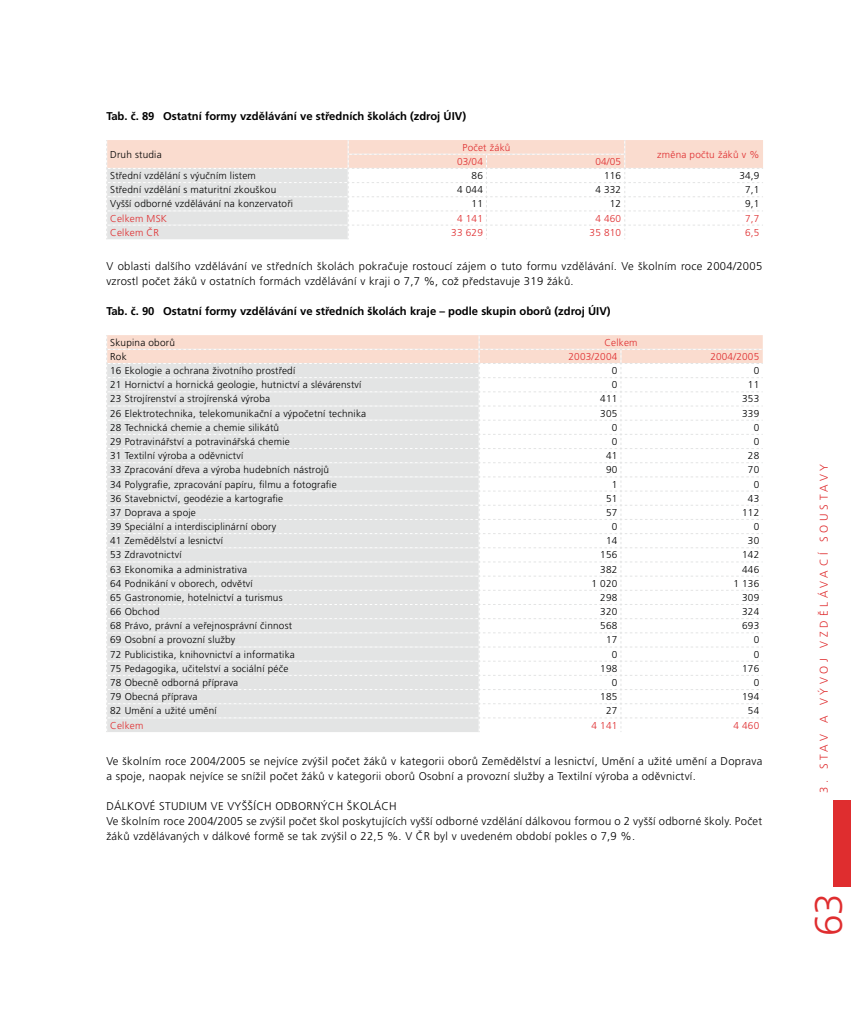
<style>
.page{position:relative;width:851px;height:1028px;background:#fff}
.page>*{position:absolute;margin:0;border:0;box-sizing:border-box;transform-origin:0 0}
.t1{font:300 38.75px "Frutiger CE";color:#df2d2f}
.t2{font:300 11.25px/15px "Frutiger CE";letter-spacing:.025em;color:#000}
.t3{font:700 11.25px "Frutiger CE";color:#000}
.t4{font:300 11.25px "Frutiger CE";letter-spacing:.33em;color:#df2d2f}
.t5{font:300 10px "Frutiger CE";letter-spacing:.02em;color:#000}
.t6{font:300 10px "Frutiger CE";letter-spacing:.02em;color:#df2d2f}
</style>
<div class="page">
<div style="left:833px;top:800px;width:17px;height:86px;background:#df2d2f"></div>
<svg style="left:106px;top:140px;width:657px;height:99px"></svg>
<svg style="left:106px;top:335px;width:656px;height:397px"></svg>
<p class="t3" style="left:106px;top:109px;width:361px">Tab. č. 89 Ostatní formy vzdělávání ve středních školách (zdroj ÚIV)</p>
<p class="t5" style="left:110px;top:148px;width:53px">Druh studia</p>
<p class="t6" style="left:462px;top:141px;width:49px">Počet žáků</p>
<p class="t6" style="left:457px;top:156px;width:27px">03/04</p>
<p class="t6" style="left:595px;top:156px;width:27px">04/05</p>
<p class="t6" style="left:657px;top:148px;width:104px">změna počtu žáků v %</p>
<p class="t5" style="left:110px;top:170px;width:147px">Střední vzdělání s výučním listem</p>
<p class="t5" style="left:471px;top:170px;width:13px">86</p>
<p class="t5" style="left:604px;top:170px;width:19px">11 6</p>
<p class="t5" style="left:739px;top:170px;width:22px">34,9</p>
<p class="t5" style="left:110px;top:184px;width:167px">Střední vzdělání s maturitní zkouškou</p>
<p class="t5" style="left:457px;top:184px;width:27px">4 044</p>
<p class="t5" style="left:595px;top:184px;width:27px">4 332</p>
<p class="t5" style="left:745px;top:184px;width:12px">7,1</p>
<p class="t5" style="left:110px;top:198px;width:184px">Vyšší odborné vzdělávání na konzervatoři</p>
<p class="t5" style="left:471px;top:198px;width:5px">11</p>
<p class="t5" style="left:609px;top:198px;width:13px">1 2</p>
<p class="t5" style="left:745px;top:198px;width:12px">9,1</p>
<p class="t6" style="left:110px;top:212px;width:58px">Celkem MSK</p>
<p class="t6" style="left:457px;top:212px;width:24px">4 1 41</p>
<p class="t6" style="left:595px;top:212px;width:27px">4 460</p>
<p class="t6" style="left:745px;top:212px;width:16px">7,7</p>
<p class="t6" style="left:110px;top:226px;width:49px">Celkem ČR</p>
<p class="t6" style="left:451px;top:226px;width:33px">33 629</p>
<p class="t6" style="left:589px;top:226px;width:33px">35 81 0</p>
<p class="t6" style="left:745px;top:226px;width:16px">6,5</p>
<p class="t2" style="left:106px;top:259px;width:657px">V oblasti dalšího vzdělávání ve středních školách pokračuje rostoucí zájem o tuto formu vzdělávání. Ve školním roce 2004/2005 vzrostl počet žáků v ostatních formách vzdělávání v kraji o 7,7 %, což představuje 31 9 žáků.</p>
<p class="t3" style="left:106px;top:304px;width:505px">Tab. č. 90 Ostatní formy vzdělávání ve středních školách kraje – podle skupin oborů (zdroj ÚIV)</p>
<p class="t5" style="left:110px;top:336px;width:66px">Skupina oborů</p>
<p class="t6" style="left:604px;top:336px;width:35px">Celkem</p>
<p class="t5" style="left:110px;top:351px;width:18px">Rok</p>
<p class="t6" style="left:568px;top:351px;width:50px">2003/2004</p>
<p class="t6" style="left:710px;top:351px;width:50px">2004/2005</p>
<p class="t5" style="left:110px;top:365px;width:186px">1 6 Ekologie a ochrana životního prostředí</p>
<p class="t5" style="left:611px;top:365px;width:7px">0</p>
<p class="t5" style="left:753px;top:365px;width:7px">0</p>
<p class="t5" style="left:110px;top:379px;width:253px">21 Hornictví a hornická geologie, hutnictví a slévárenství</p>
<p class="t5" style="left:611px;top:379px;width:7px">0</p>
<p class="t5" style="left:747px;top:379px;width:5px">11</p>
<p class="t5" style="left:110px;top:393px;width:161px">23 Strojírenství a strojírenská výroba</p>
<p class="t5" style="left:600px;top:393px;width:11px">411</p>
<p class="t5" style="left:742px;top:393px;width:19px">353</p>
<p class="t5" style="left:110px;top:407px;width:257px">26 Elektrotechnika, telekomunikační a výpočetní technika</p>
<p class="t5" style="left:600px;top:407px;width:19px">305</p>
<p class="t5" style="left:742px;top:407px;width:19px">339</p>
<p class="t5" style="left:110px;top:421px;width:170px">28 Technická chemie a chemie silikátů</p>
<p class="t5" style="left:611px;top:421px;width:7px">0</p>
<p class="t5" style="left:753px;top:421px;width:7px">0</p>
<p class="t5" style="left:110px;top:436px;width:181px">29 Potravinářství a potravinářská chemie</p>
<p class="t5" style="left:611px;top:436px;width:7px">0</p>
<p class="t5" style="left:753px;top:436px;width:7px">0</p>
<p class="t5" style="left:110px;top:450px;width:135px">31 Textilní výroba a oděvnictví</p>
<p class="t5" style="left:606px;top:450px;width:9px">41</p>
<p class="t5" style="left:747px;top:450px;width:13px">28</p>
<p class="t5" style="left:110px;top:464px;width:220px">33 Zpracování dřeva a výroba hudebních nástrojů</p>
<p class="t5" style="left:606px;top:464px;width:13px">90</p>
<p class="t5" style="left:747px;top:464px;width:13px">70</p>
<p class="t5" style="left:110px;top:478px;width:228px">34 Polygrafie, zpracování papíru, filmu a fotografie</p>
<p class="t5" style="left:611px;top:478px;width:4px">1</p>
<p class="t5" style="left:753px;top:478px;width:7px">0</p>
<p class="t5" style="left:110px;top:492px;width:174px">36 Stavebnictví, geodézie a kartografie</p>
<p class="t5" style="left:606px;top:492px;width:9px">51</p>
<p class="t5" style="left:747px;top:492px;width:13px">43</p>
<p class="t5" style="left:110px;top:506px;width:87px">37 Doprava a spoje</p>
<p class="t5" style="left:606px;top:506px;width:13px">57</p>
<p class="t5" style="left:742px;top:506px;width:19px">11 2</p>
<p class="t5" style="left:110px;top:521px;width:167px">39 Speciální a interdisciplinární obory</p>
<p class="t5" style="left:611px;top:521px;width:7px">0</p>
<p class="t5" style="left:753px;top:521px;width:7px">0</p>
<p class="t5" style="left:110px;top:535px;width:114px">41 Zemědělství a lesnictví</p>
<p class="t5" style="left:606px;top:535px;width:13px">1 4</p>
<p class="t5" style="left:747px;top:535px;width:13px">30</p>
<p class="t5" style="left:110px;top:549px;width:73px">53 Zdravotnictví</p>
<p class="t5" style="left:600px;top:549px;width:19px">1 56</p>
<p class="t5" style="left:742px;top:549px;width:19px">1 42</p>
<p class="t5" style="left:110px;top:563px;width:138px">63 Ekonomika a administrativa</p>
<p class="t5" style="left:600px;top:563px;width:19px">382</p>
<p class="t5" style="left:742px;top:563px;width:19px">446</p>
<p class="t5" style="left:110px;top:577px;width:144px">64 Podnikání v oborech, odvětví</p>
<p class="t5" style="left:591px;top:577px;width:27px">1 020</p>
<p class="t5" style="left:733px;top:577px;width:27px">11 36</p>
<p class="t5" style="left:110px;top:591px;width:174px">65 Gastronomie, hotelnictví a turismus</p>
<p class="t5" style="left:600px;top:591px;width:19px">298</p>
<p class="t5" style="left:742px;top:591px;width:19px">309</p>
<p class="t5" style="left:110px;top:606px;width:51px">66 Obchod</p>
<p class="t5" style="left:600px;top:606px;width:19px">320</p>
<p class="t5" style="left:742px;top:606px;width:19px">324</p>
<p class="t5" style="left:110px;top:620px;width:183px">68 Právo, právní a veřejnosprávní činnost</p>
<p class="t5" style="left:600px;top:620px;width:19px">568</p>
<p class="t5" style="left:742px;top:620px;width:19px">693</p>
<p class="t5" style="left:110px;top:634px;width:127px">69 Osobní a provozní služby</p>
<p class="t5" style="left:606px;top:634px;width:13px">1 7</p>
<p class="t5" style="left:753px;top:634px;width:7px">0</p>
<p class="t5" style="left:110px;top:648px;width:186px">72 Publicistika, knihovnictví a informatika</p>
<p class="t5" style="left:611px;top:648px;width:7px">0</p>
<p class="t5" style="left:753px;top:648px;width:7px">0</p>
<p class="t5" style="left:110px;top:662px;width:180px">75 Pedagogika, učitelství a sociální péče</p>
<p class="t5" style="left:600px;top:662px;width:19px">1 98</p>
<p class="t5" style="left:742px;top:662px;width:19px">1 76</p>
<p class="t5" style="left:110px;top:676px;width:129px">78 Obecně odborná příprava</p>
<p class="t5" style="left:611px;top:676px;width:7px">0</p>
<p class="t5" style="left:753px;top:676px;width:7px">0</p>
<p class="t5" style="left:110px;top:691px;width:89px">79 Obecná příprava</p>
<p class="t5" style="left:600px;top:691px;width:19px">1 85</p>
<p class="t5" style="left:742px;top:691px;width:19px">1 94</p>
<p class="t5" style="left:110px;top:705px;width:108px">82 U mění a užité umění</p>
<p class="t5" style="left:606px;top:705px;width:13px">27</p>
<p class="t5" style="left:747px;top:705px;width:13px">54</p>
<p class="t6" style="left:110px;top:719px;width:35px">Celkem</p>
<p class="t6" style="left:591px;top:719px;width:24px">4 1 41</p>
<p class="t6" style="left:733px;top:719px;width:27px">4 460</p>
<p class="t2" style="left:106px;top:754px;width:657px">Ve školním roce 2004/2005 se nejvíce zvýšil počet žáků v kategorii oborů Zemědělství a lesnictví, U mění a užité umění a Doprava a spoje, naopak nejvíce se snížil počet žáků v kategorii oborů Osobní a provozní služby a Textilní výroba a oděvnictví.</p>
<p class="t2" style="left:106px;top:799px;width:8px">DÁL</p>
<p class="t2" style="left:127px;top:799px;width:40px">KOVÉ STUDIU</p>
<p class="t2" style="left:197px;top:799px;width:44px">M VE VYŠŠÍC</p>
<p class="t2" style="left:264px;top:799px;width:112px">H ODBORNÝC H ŠKOLÁC</p>
<p class="t2" style="left:106px;top:799px;width:657px;text-indent:283px">H<br>Ve školním roce 2004/2005 se zvýšil počet škol poskytujících vyšší odborné vzdělání dálkovou formou o 2 vyšší odborné školy. Počet žáků vzdělávaných v dálkové formě se tak zvýšil o 22,5 %. V ČR byl v uvedeném období pokles o 7,9 %.</p>
<p class="t4" style="left:817px;top:793px;width:331px;rotate:-90deg">3. STAV A VÝVOJ VZDĚLÁVACÍ S OUSTAVY</p>
<h1 class="t1" style="left:806px;top:936px;width:44px;rotate:-90deg">63</h1>
</div>
